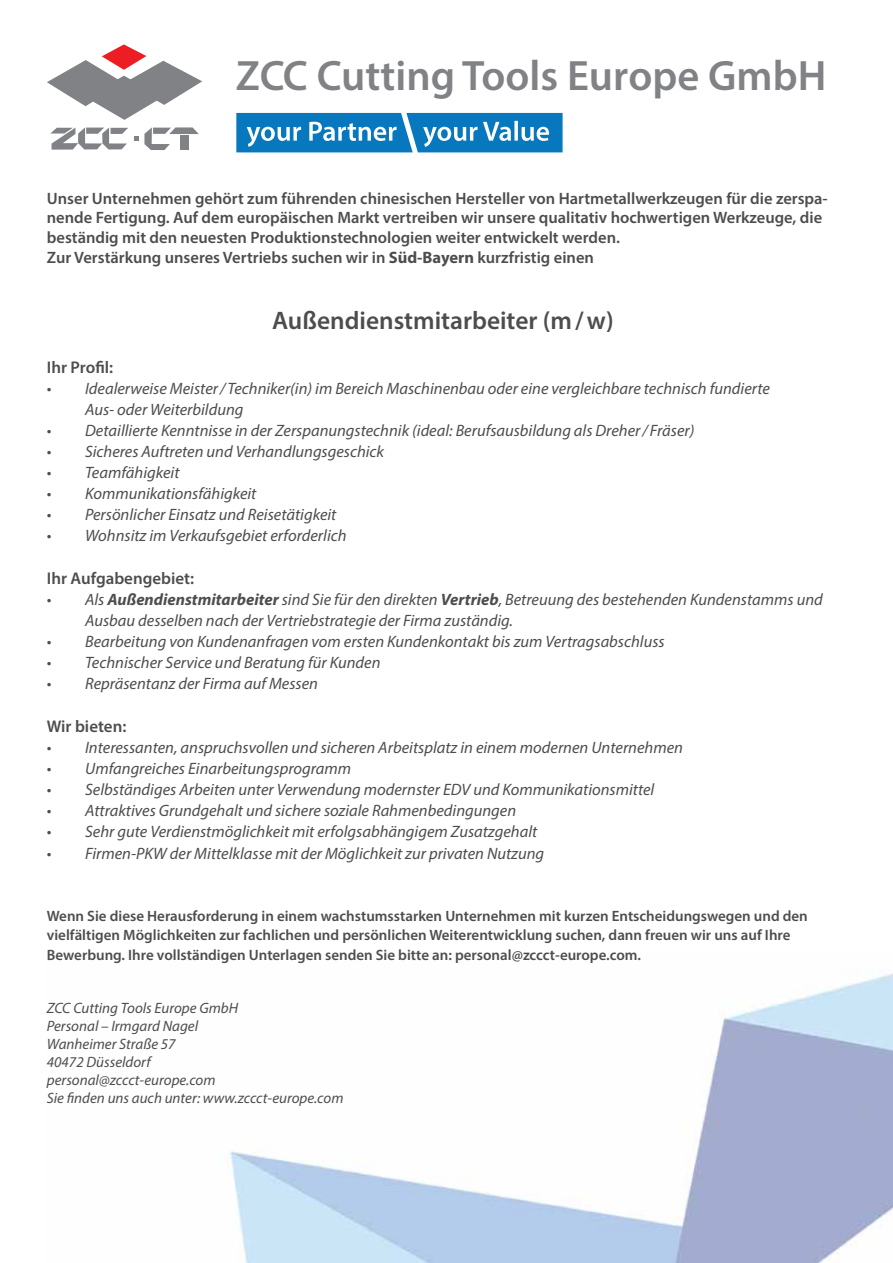
<style>
.page{position:relative;width:893px;height:1263px;background:#fff}
.page>*{position:absolute;margin:0;border:0;box-sizing:border-box;transform-origin:0 0}
.t1{font:600 42.6px "Myriad Pro";color:#808285}
.t2{font:600 25.35px "Myriad Pro";color:#4d4d4f}
.t3{font:600 16.95px "Myriad Pro";color:#4d4d4f}
.t4{font:italic 16.5px/21px "Myriad Pro";color:#4d4d4f}
.t5{font:600 16.5px/19.8px "Myriad Pro";color:#4d4d4f}
.t6{font:600 15px/19.5px "Myriad Pro";color:#4d4d4f}
.t7{font:italic 15px/18px "Myriad Pro";color:#4d4d4f}
.s1{font-weight:700}
</style>
<div class="page">
<img style="left:229px;top:973px;width:664px;height:290px">
<svg style="left:50px;top:127px;width:78px;height:23px"></svg>
<svg style="left:134px;top:127px;width:65px;height:23px"></svg>
<div style="left:180px;top:136px;width:8px;height:14px;background:#808285"></div>
<svg style="left:47px;top:44px;width:155px;height:76px"></svg>
<svg style="left:236px;top:113px;width:327px;height:39px;background:#308ec8"></svg>
<h1 class="t1" style="left:236px;top:49px;width:592px">ZCC Cutting Tools Europe GmbH</h1>
<p class="t5" style="left:47px;top:188px;width:782px">Unser Unternehmen gehört zum führenden chinesischen Hersteller von Hartmetallwerkzeugen für die zerspa&shy;nende Fertigung. Auf dem europäischen Markt vertreiben wir unsere qualitativ hochwertigen Werkzeuge, die beständig mit den neuesten Produktionstechnologien weiter entwickelt werden.<br>Zur Verstärkung unseres Vertriebs suchen wir in <span class="s1">Süd-Bayern</span> kurzfristig einen</p>
<h2 class="t2" style="left:272px;top:305px;width:343px">Außendienstmitarbeiter (m/w)</h2>
<p class="t3" style="left:47px;top:356px;width:68px">Ihr Profil:</p>
<p class="t4" style="left:85px;top:377px;width:686px;text-indent:-38px">• Idealerweise Meister/ Techniker(in) im Bereich Maschinenbau oder eine vergleichbare technisch fundierte<br>Aus- oder Weiterbildung</p>
<p class="t4" style="left:47px;top:419px;width:649px">• Detaillierte Kenntnisse in der Zerspanungstechnik (ideal: Berufsausbildung als Dreher/ Fräser)</p>
<p class="t4" style="left:47px;top:440px;width:339px">• Sicheres Auftreten und Verhandlungsgeschick</p>
<p class="t4" style="left:47px;top:461px;width:134px">• Teamfähigkeit</p>
<p class="t4" style="left:47px;top:482px;width:211px">• Kommunikationsfähigkeit</p>
<p class="t4" style="left:47px;top:503px;width:291px">• Persönlicher Einsatz und Reisetätigkeit</p>
<p class="t4" style="left:47px;top:524px;width:301px">• Wohnsitz im Verkaufsgebiet erforderlich</p>
<p class="t3" style="left:47px;top:567px;width:149px">Ihr Aufgabengebiet:</p>
<p class="t4" style="left:85px;top:588px;width:739px;text-indent:-38px">• Als <span class="s1">Außendienstmitarbeiter</span> sind Sie für den direkten <span class="s1">Vertrieb</span>, Betreuung des bestehenden Kundenstamms und<br>Ausbau desselben nach der Vertriebstrategie der Firma zuständig.</p>
<p class="t4" style="left:47px;top:630px;width:619px">• Bearbeitung von Kundenanfragen vom ersten Kundenkontakt bis zum Vertragsabschluss</p>
<p class="t4" style="left:47px;top:651px;width:335px">• Technischer Service und Beratung für Kunden</p>
<p class="t4" style="left:47px;top:672px;width:273px">• Repräsentanz der Firma auf Messen</p>
<p class="t3" style="left:47px;top:715px;width:81px">Wir bieten:</p>
<p class="t4" style="left:47px;top:737px;width:638px">• Interessanten, anspruchsvollen und sicheren Arbeitsplatz in einem modernen Unternehmen</p>
<p class="t4" style="left:47px;top:758px;width:306px">• Umfangreiches Einarbeitungsprogramm</p>
<p class="t4" style="left:47px;top:779px;width:609px">• Selbständiges Arbeiten unter Verwendung modernster EDV und Kommunikationsmittel</p>
<p class="t4" style="left:47px;top:800px;width:471px">• Attraktives Grundgehalt und sichere soziale Rahmenbedingungen</p>
<p class="t4" style="left:47px;top:821px;width:492px">• Sehr gute Verdienstmöglichkeit mit erfolgsabhängigem Zusatzgehalt</p>
<p class="t4" style="left:47px;top:843px;width:499px">• Firmen-PKW der Mittelklasse mit der Möglichkeit zur privaten Nutzung</p>
<p class="t6" style="left:47px;top:906px;width:762px">Wenn Sie diese Herausforderung in einem wachstumsstarken Unternehmen mit kurzen Entscheidungswegen und den vielfältigen Möglichkeiten zur fachlichen und persönlichen Weiterentwicklung suchen, dann freuen wir uns auf Ihre<br>Bewerbung. Ihre vollständigen Unterlagen senden Sie bitte an: personal@zccct-europe.com.</p>
<p class="t7" style="left:47px;top:999px;width:298px">ZCC Cutting Tools Europe GmbH<br>Personal – Irmgard Nagel<br>Wanheimer Straße 57<br>40472 Düsseldorf<br>personal@zccct-europe.com<br>Sie finden uns auch unter: www.zccct-europe.com</p>
</div>
